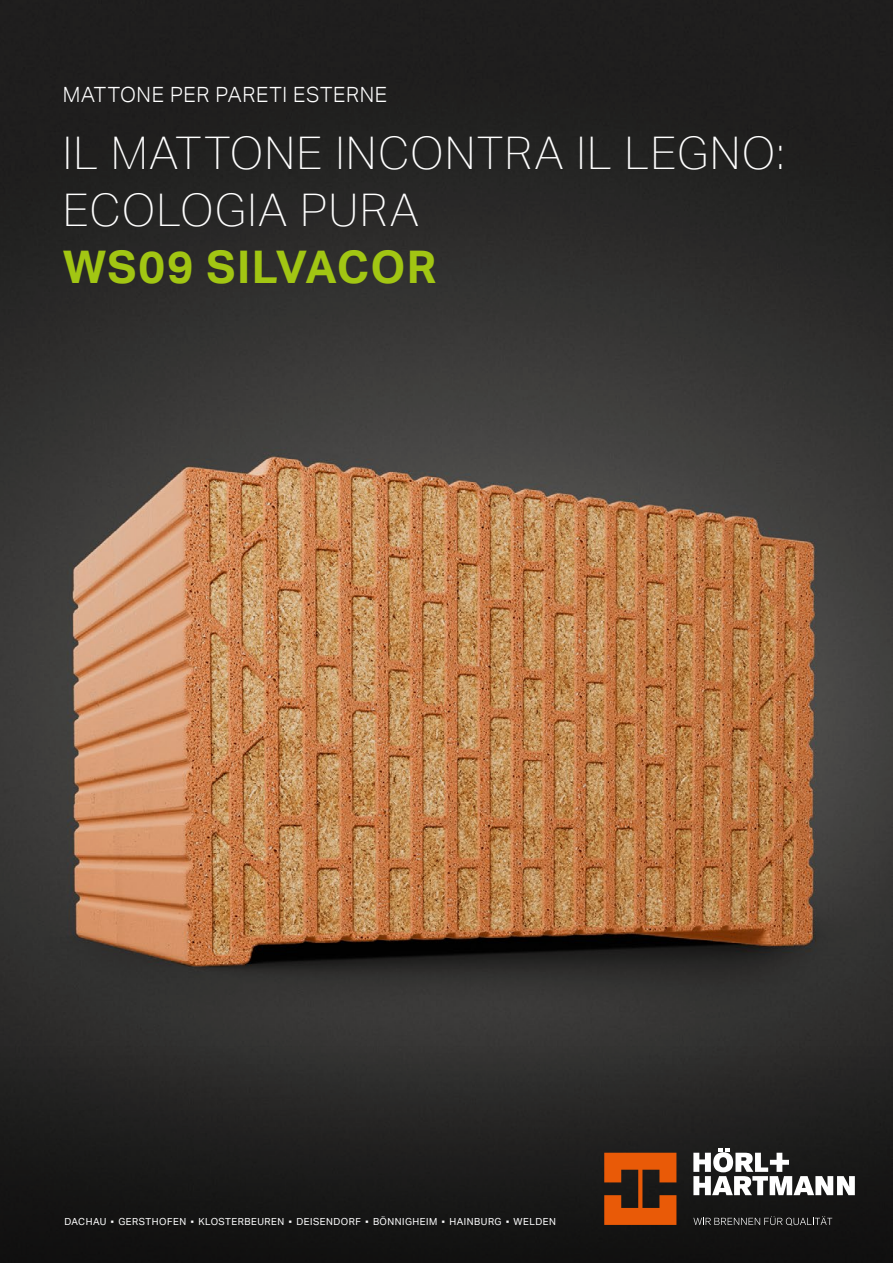
<style>
.page{position:relative;width:893px;height:1263px;background:#fff}
.page>*{position:absolute;margin:0;border:0;box-sizing:border-box;transform-origin:0 0}
.t1{font:100 45px/57.3px "Aktiv Grotesk";letter-spacing:.03em;color:#fff}
.t2{font:700 45px "Aktiv Grotesk";letter-spacing:.03em;color:#a2c613}
.t3{font:300 21px "Aktiv Grotesk";letter-spacing:.03em;color:#fff}
.t4{font:9.75px "Aktiv Grotesk";letter-spacing:.05em;color:#fff}
.s1{font-weight:300}
</style>
<div class="page">
<img style="left:0;top:0;width:893px;height:1044px">
<div style="left:0;top:1044px;width:893px;height:219px;background:linear-gradient(to bottom,#2f2e2d,#0e0d0d)"></div>
<svg style="left:693px;top:1148px;width:162px;height:47px"></svg>
<svg style="left:693px;top:1216px;width:139px;height:10px"></svg>
<svg style="left:604px;top:1153px;width:72px;height:72px;background:#a2430c"></svg>
<h2 class="t3" style="left:63px;top:82px;width:326px">MATTONE PER PARETI ESTERNE</h2>
<h1 class="t1" style="left:63px;top:124px;width:723px">IL MATTONE INCONTRA IL LEGNO:<br>ECOLOGIA PURA</h1>
<h1 class="t2" style="left:63px;top:241px;width:375px">WS09 SILVACOR</h1>
<p class="t4" style="left:64px;top:1216px;width:493px">DACHAU <span class="s1">▪</span> GERSTHOFEN <span class="s1">▪</span> KLOSTERBEUREN <span class="s1">▪</span> DEISENDORF <span class="s1">▪</span> BÖNNIGHEIM <span class="s1">▪</span> HAINBURG <span class="s1">▪</span> WELDEN</p>
</div>
